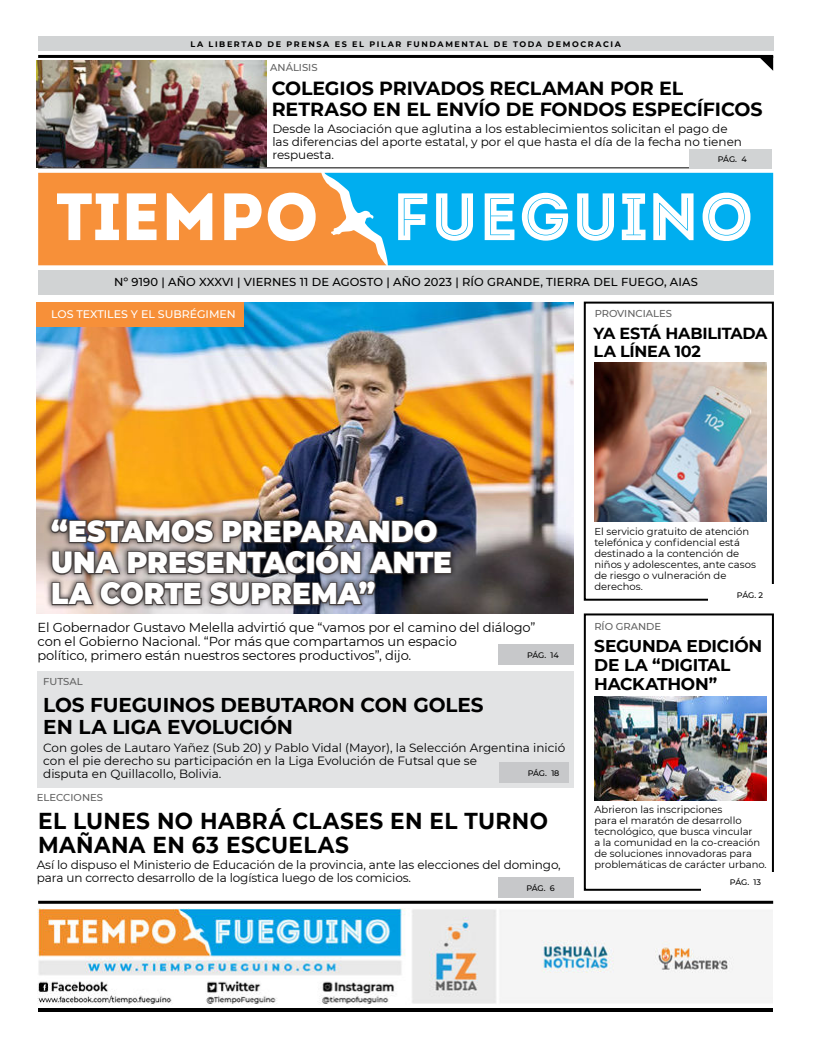
<style>
.page{position:relative;width:820px;height:1049px;background:#fff}
.page>*{position:absolute;margin:0;border:0;box-sizing:border-box;transform-origin:0 0}
.t1{font:900 30px/31px "Montserrat";letter-spacing:.005em;color:#fff;scale:.93 1}
.t2{font:700 23px/24px "Montserrat";letter-spacing:.02em;color:#000;scale:.94 1}
.t3{font:700 20px/22px "Montserrat";letter-spacing:-.005em;color:#000}
.t4{font:700 19px/21px "Montserrat";letter-spacing:-.005em;color:#000}
.t5{font:700 17px/19px "Montserrat";letter-spacing:-.015em;color:#000}
.t6{font:700 16px/18px "Montserrat";letter-spacing:-.015em;color:#000}
.t7{font:13px/14px "Montserrat";letter-spacing:-.01em;color:#000}
.t8{font:12px/13px "Montserrat";color:#000}
.t9{font:500 11.5px "Montserrat";letter-spacing:.01em;color:#000}
.t10{font:500 11px "Montserrat";color:#fff}
.t11{font:10px/11px "Montserrat";color:#000}
.t12{font:500 10px "Montserrat";color:#616161}
.t13{font:700 8px "Montserrat";letter-spacing:.2em;color:#000}
.t14{font:500 8px "Montserrat";letter-spacing:-.01em;color:#000}
</style>
<div class="page">
<img style="left:37px;top:909px;width:735px;height:95px">
<hr style="left:38px;top:1008px;width:734px;height:4px;background:#000">
<hr style="left:38px;top:901px;width:734px;height:3px;background:#000">
<img style="left:37px;top:303px;width:536px;height:310px">
<div style="left:583px;top:613px;width:190px;height:278px;border:2px solid #000"></div>
<div style="left:583px;top:302px;width:190px;height:299px;border:2px solid #000"></div>
<div style="left:37px;top:671px;width:536px;height:116px;background:#e2e3e4"></div>
<hr style="left:38px;top:55px;width:734px;height:3px;background:#000">
<svg style="left:757px;top:57px;width:15px;height:13px"></svg>
<div style="left:38px;top:270px;width:734px;height:25px;background:#d1d3d4"></div>
<div style="left:701px;top:872px;width:72px;height:20px;background:#fff"></div>
<div style="left:38px;top:37px;width:734px;height:14px;background:#d1d3d4"></div>
<svg style="left:38px;top:173px;width:286px;height:92px"></svg>
<svg style="left:324px;top:173px;width:448px;height:92px;fill:#00aeef"></svg>
<div style="left:499px;top:763px;width:69px;height:20px;background:#c7c8ca"></div>
<div style="left:708px;top:584px;width:65px;height:20px;background:#fff"></div>
<hr style="left:38px;top:167px;width:733px;height:1px;background:#000">
<div style="left:689px;top:149px;width:82px;height:19px;background:#d1d3d4"></div>
<div style="left:45px;top:514px;width:412px;height:96px;background:#000;opacity:.75"></div>
<img style="left:49px;top:518px;width:404px;height:89px">
<div style="left:497px;top:877px;width:76px;height:21px;background:#c7c8ca"></div>
<div style="left:498px;top:644px;width:75px;height:21px;background:#c7c8ca"></div>
<div style="left:37px;top:302px;width:207px;height:25px;background:#f79039"></div>
<img style="left:37px;top:61px;width:229px;height:106px">
<img style="left:594px;top:696px;width:172px;height:105px">
<img style="left:594px;top:363px;width:171px;height:158px">
<p class="t13" style="left:190px;top:40px;width:431px">LA LIBERTAD DE PRENSA ES EL PILAR FUNDAMENTAL DE TODA DEMOCRACIA</p>
<p class="t12" style="left:270px;top:62px;width:49px">ANÁLISIS</p>
<h3 class="t4" style="left:271px;top:78px;width:492px">COLEGIOS PRIVADOS RECLAMAN POR EL<br>RETRASO EN EL ENVÍO DE FONDOS ESPECÍFICOS</h3>
<p class="t8" style="left:272px;top:122px;width:471px">Desde la Asociación que aglutina a los establecimientos solicitan el pago de las diferencias del aporte estatal, y por el que hasta el día de la fecha no tienen respuesta.</p>
<p class="t14" style="left:717px;top:155px;width:30px">PÁG. 4</p>
<p class="t9" style="left:114px;top:276px;width:585px">Nº 9190 | AÑO XXXVI | VIERNES 11 DE AGOSTO | AÑO 2023 | RÍO GRANDE, TIERRA DEL FUEGO, AIAS</p>
<p class="t10" style="left:51px;top:308px;width:186px">LOS TEXTILES Y EL SUBRÉGIMEN</p>
<p class="t12" style="left:594px;top:308px;width:79px">PROVINCIALES</p>
<h3 class="t6" style="left:593px;top:324px;width:175px">YA ESTÁ HABILITADA<br>LA LÍNEA 102</h3>
<h1 class="t1" style="left:51px;top:516px;width:432px">“ESTAMOS PREPARANDO<br>UNA PRESENTACIÓN ANTE<br>LA CORTE SUPREMA”</h1>
<p class="t7" style="left:38px;top:621px;width:499px">El Gobernador Gustavo Melella advirtió que “vamos por el camino del diálogo” con el Gobierno Nacional. “Por más que compartamos un espacio<br>político, primero están nuestros sectores productivos”, dijo.</p>
<p class="t14" style="left:527px;top:650px;width:33px">PÁG. 14</p>
<p class="t12" style="left:43px;top:676px;width:41px">FUTSAL</p>
<h3 class="t3" style="left:43px;top:694px;width:442px">LOS FUEGUINOS DEBUTARON CON GOLES<br>EN LA LIGA EVOLUCIÓN</h3>
<p class="t8" style="left:43px;top:741px;width:523px">Con goles de Lautaro Yañez (Sub 20) y Pablo Vidal (Mayor), la Selección Argentina inició con el pie derecho su participación en la Liga Evolución de Futsal que se<br>disputa en Quillacollo, Bolivia.</p>
<h2 class="t2" style="left:38px;top:809px;width:543px">EL LUNES NO HABRÁ CLASES EN EL TURNO<br>MAÑANA EN 63 ESCUELAS</h2>
<p class="t14" style="left:527px;top:769px;width:33px">PÁG. 18</p>
<p class="t12" style="left:37px;top:792px;width:68px">ELECCIONES</p>
<p class="t8" style="left:37px;top:858px;width:525px">Así lo dispuso el Ministerio de Educación de la provincia, ante las elecciones del domingo, para un correcto desarrollo de la logística luego de los comicios.</p>
<p class="t14" style="left:526px;top:884px;width:30px">PÁG. 6</p>
<p class="t11" style="left:594px;top:526px;width:163px">El servicio gratuito de atención telefónica y confidencial está destinado a la contención de niños y adolescentes, ante casos de riesgo o vulneración de derechos.</p>
<p class="t14" style="left:736px;top:591px;width:28px">PÁG. 2</p>
<p class="t12" style="left:594px;top:621px;width:68px">RÍO GRANDE</p>
<h3 class="t5" style="left:594px;top:636px;width:169px">SEGUNDA EDICIÓN<br>DE LA “DIGITAL<br>HACKATHON”</h3>
<p class="t11" style="left:594px;top:805px;width:174px">Abrieron las inscripciones<br>para el maratón de desarrollo tecnológico, que busca vincular<br>a la comunidad en la co-creación de soluciones innovadoras para problemáticas de carácter urbano.</p>
<p class="t14" style="left:729px;top:878px;width:33px">PÁG. 13</p>
</div>
